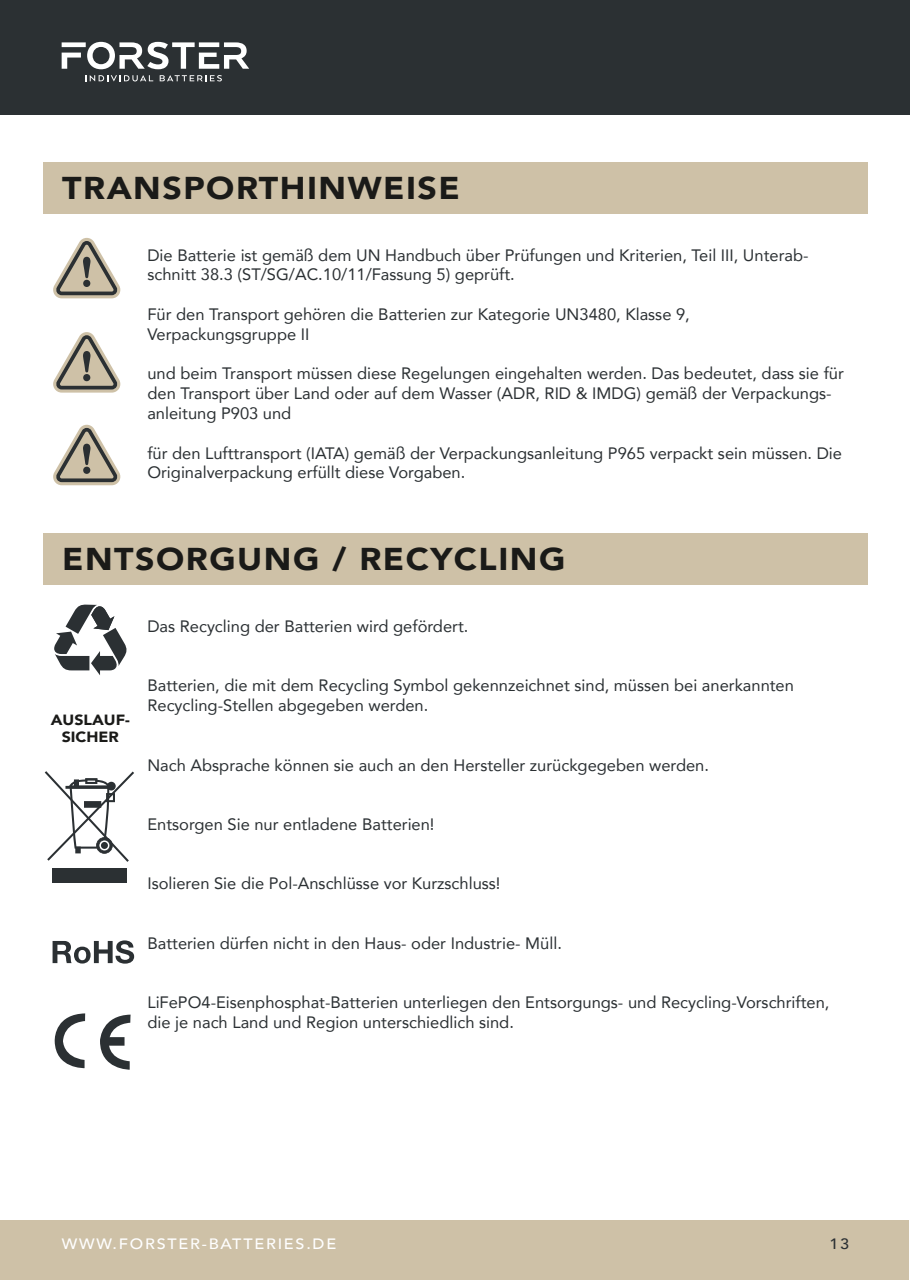
<style>
.page{position:relative;width:910px;height:1280px;background:#fff}
.page>*{position:absolute;margin:0;border:0;box-sizing:border-box;transform-origin:0 0}
.t1{font:900 31.5px "Avenir";letter-spacing:.045em;color:#1a1a18;scale:1.08 1}
.t2{font:16.5px/19.8px "Avenir";color:#2b3033}
.t3{font:500 15px "Avenir";letter-spacing:.11em;color:#fff;scale:1.08 1}
.t4{font:500 15px "Avenir";color:#2b3033;scale:1.08 1}
.t5{font:900 14.85px/17.7px "Avenir";color:#1a1a18;text-align:center;scale:1.08 1}
</style>
<div class="page">
<div style="left:0;top:0;width:910px;height:115px;background:#2b3033"></div>
<svg style="left:85px;top:75px;width:68px;height:6px"></svg>
<svg style="left:160px;top:75px;width:62px;height:6px"></svg>
<svg style="left:62px;top:42px;width:187px;height:27px"></svg>
<div style="left:43px;top:162px;width:825px;height:52px;background:#cec1a7"></div>
<div style="left:43px;top:534px;width:825px;height:51px;background:#cec1a7"></div>
<svg style="left:53px;top:238px;width:68px;height:60px"></svg>
<svg style="left:53px;top:332px;width:68px;height:61px"></svg>
<svg style="left:53px;top:425px;width:68px;height:60px"></svg>
<svg style="left:53px;top:940px;width:81px;height:24px"></svg>
<svg style="left:55px;top:1013px;width:30px;height:56px"></svg>
<svg style="left:100px;top:1014px;width:31px;height:56px"></svg>
<div style="left:52px;top:869px;width:75px;height:14px;background:#2b3033"></div>
<svg style="left:45px;top:771px;width:89px;height:91px"></svg>
<svg style="left:54px;top:604px;width:73px;height:71px"></svg>
<div style="left:0;top:1220px;width:908px;height:60px;background:#cec1a7"></div>
<h1 class="t1" style="left:62px;top:161px;width:370px">TRANSPORTHINWEISE</h1>
<p class="t2" style="left:147px;top:245px;width:663px">Die Batterie ist gemäß dem UN Handbuch über Prüfungen und Kriterien, Teil III, Unterab&shy;schnitt 38.3 (ST/SG/AC.10/11/Fassung 5) geprüft.</p>
<p class="t2" style="left:147px;top:304px;width:544px">Für den Transport gehören die Batterien zur Kategorie UN3480, Klasse 9,<br>Verpackungsgruppe II</p>
<p class="t2" style="left:147px;top:363px;width:698px">und beim Transport müssen diese Regelungen eingehalten werden. Das bedeutet, dass sie für den Transport über Land oder auf dem Wasser (ADR, RID &amp; IMDG) gemäß der Verpackungs&shy;anleitung P903 und</p>
<p class="t2" style="left:147px;top:443px;width:696px">für den Lufttransport (IATA) gemäß der Verpackungsanleitung P965 verpackt sein müssen. Die<br>Originalverpackung erfüllt diese Vorgaben.</p>
<h1 class="t1" style="left:62px;top:532px;width:467px">ENTSORGUNG / RECYCLING</h1>
<p class="t5" style="left:51px;top:710px;width:75px">AUSLAUF-<br>SICHER</p>
<p class="t2" style="left:147px;top:616px;width:323px">Das Recycling der Batterien wird gefördert.</p>
<p class="t2" style="left:147px;top:675px;width:648px">Batterien, die mit dem Recycling Symbol gekennzeichnet sind, müssen bei anerkannten<br>Recycling-Stellen abgegeben werden.</p>
<p class="t2" style="left:147px;top:754px;width:563px">Nach Absprache können sie auch an den Hersteller zurückgegeben werden.</p>
<p class="t2" style="left:147px;top:814px;width:289px">Entsorgen Sie nur entladene Batterien!</p>
<p class="t2" style="left:147px;top:873px;width:355px">Isolieren Sie die Pol-Anschlüsse vor Kurzschluss!</p>
<p class="t2" style="left:147px;top:933px;width:416px">Batterien dürfen nicht in den Haus- oder Industrie- Müll.</p>
<p class="t2" style="left:147px;top:992px;width:684px">LiFePO4-Eisenphosphat-Batterien unterliegen den Entsorgungs- und Recycling-Vorschriften, die je nach Land und Region unterschiedlich sind.</p>
<p class="t3" style="left:62px;top:1231px;width:255px">WWW.FORSTER-BATTERIES.DE</p>
<p class="t4" style="left:829px;top:1231px;width:20px">13</p>
</div>
